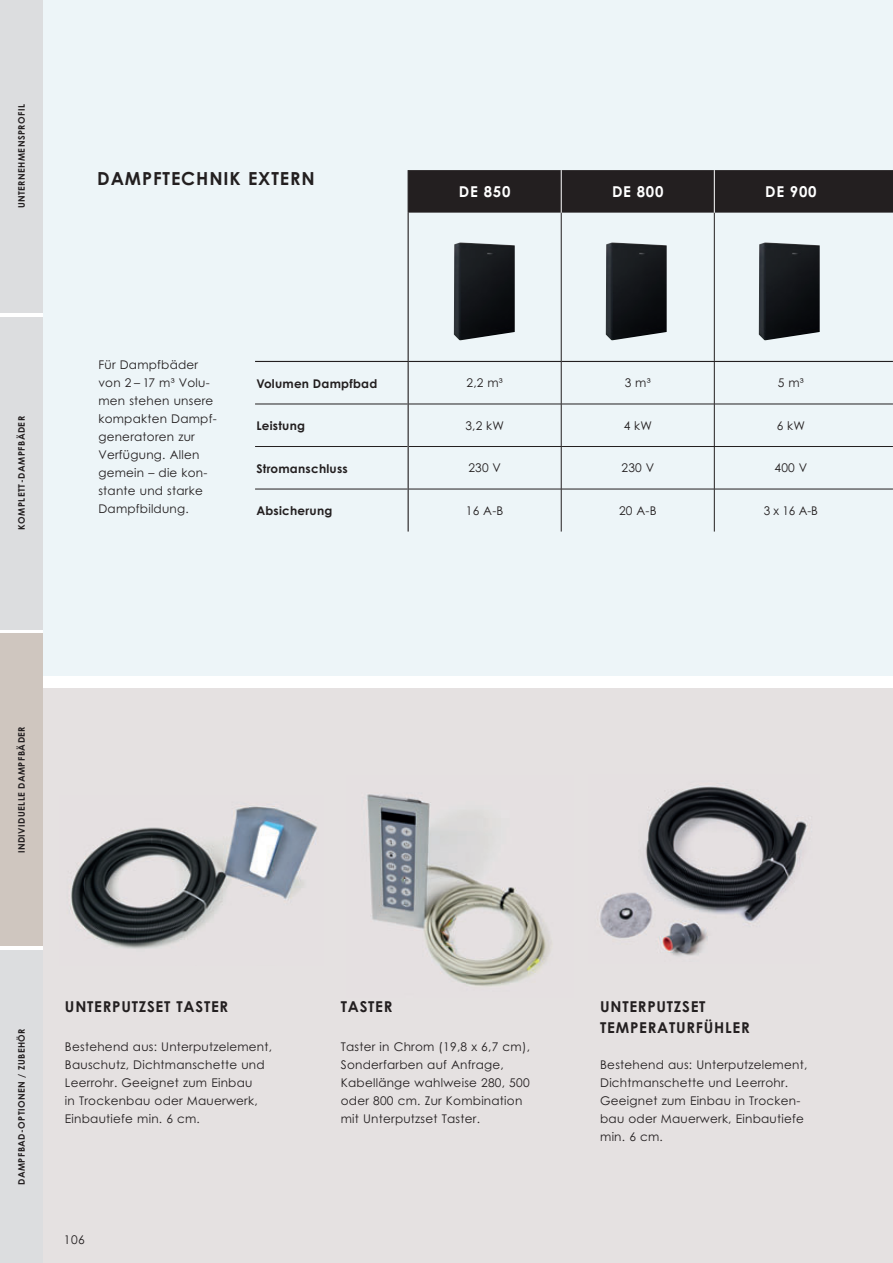
<style>
.page{position:relative;width:893px;height:1263px;background:#fff}
.page>*{position:absolute;margin:0;border:0;box-sizing:border-box;transform-origin:0 0}
.t1{font:700 18px "Century Gothic";letter-spacing:.05em;color:#231f20}
.t2{font:700 15px/21px "Century Gothic";letter-spacing:.05em;color:#231f20}
.t3{font:700 15px "Century Gothic";letter-spacing:.05em;color:#fff}
.t4{font:12px/18px "Century Gothic";letter-spacing:.02em;color:#231f20}
.t5{font:700 12px "Century Gothic";letter-spacing:.02em;color:#231f20}
.t6{font:700 9px "Century Gothic";letter-spacing:.05em;color:#231f20}
</style>
<div class="page">
<div style="left:0;top:689px;width:893px;height:574px;background:#e5e1e1"></div>
<div style="left:0;top:0;width:893px;height:675px;background:#edf5f8"></div>
<div style="left:409px;top:170px;width:484px;height:43px;background:#231f20"></div>
<hr style="left:255px;top:404px;width:153px;height:1px;background:#231f20">
<hr style="left:409px;top:404px;width:152px;height:1px;background:#231f20">
<hr style="left:561px;top:404px;width:332px;height:1px;background:#231f20">
<hr style="left:255px;top:446px;width:153px;height:1px;background:#231f20">
<hr style="left:409px;top:446px;width:152px;height:1px;background:#231f20">
<hr style="left:561px;top:446px;width:332px;height:1px;background:#231f20">
<hr style="left:255px;top:489px;width:153px;height:1px;background:#231f20">
<hr style="left:409px;top:489px;width:152px;height:1px;background:#231f20">
<hr style="left:561px;top:489px;width:332px;height:1px;background:#231f20">
<hr style="left:714px;top:213px;width:1px;height:148px;background:#231f20">
<hr style="left:714px;top:362px;width:1px;height:42px;background:#231f20">
<hr style="left:714px;top:404px;width:1px;height:42px;background:#231f20">
<hr style="left:714px;top:447px;width:1px;height:42px;background:#231f20">
<hr style="left:714px;top:489px;width:1px;height:42px;background:#231f20">
<hr style="left:408px;top:361px;width:153px;height:1px;background:#231f20">
<hr style="left:561px;top:361px;width:332px;height:1px;background:#231f20">
<hr style="left:255px;top:361px;width:153px;height:1px;background:#231f20">
<hr style="left:714px;top:170px;width:1px;height:43px;background:#fff">
<hr style="left:408px;top:213px;width:1px;height:148px;background:#231f20">
<hr style="left:408px;top:362px;width:1px;height:42px;background:#231f20">
<hr style="left:408px;top:404px;width:1px;height:42px;background:#231f20">
<hr style="left:408px;top:446px;width:1px;height:43px;background:#231f20">
<hr style="left:408px;top:489px;width:1px;height:42px;background:#231f20">
<hr style="left:561px;top:213px;width:1px;height:148px;background:#231f20">
<hr style="left:561px;top:361px;width:1px;height:43px;background:#231f20">
<hr style="left:561px;top:404px;width:1px;height:42px;background:#231f20">
<hr style="left:561px;top:447px;width:1px;height:42px;background:#231f20">
<hr style="left:561px;top:489px;width:1px;height:42px;background:#231f20">
<hr style="left:561px;top:170px;width:1px;height:43px;background:#fff">
<hr style="left:408px;top:170px;width:1px;height:43px;background:#231f20">
<img style="left:454px;top:242px;width:61px;height:98px">
<img style="left:606px;top:242px;width:61px;height:98px">
<img style="left:759px;top:242px;width:61px;height:98px">
<img style="left:70px;top:806px;width:248px;height:143px">
<img style="left:367px;top:794px;width:184px;height:192px">
<img style="left:600px;top:786px;width:207px;height:170px">
<div style="left:0;top:0;width:43px;height:313px;background:#dcdddf"></div>
<div style="left:0;top:317px;width:43px;height:312px;background:#dcdddf"></div>
<div style="left:0;top:634px;width:43px;height:312px;background:#cfc6bf"></div>
<div style="left:0;top:950px;width:43px;height:313px;background:#dcdddf"></div>
<p class="t6" style="left:18px;top:208px;width:105px;rotate:-90deg">UNTERNEHMENSPROFIL</p>
<p class="t6" style="left:18px;top:530px;width:115px;rotate:-90deg">KOMPLETT-DAMPFBÄDER</p>
<h1 class="t1" style="left:97px;top:172px;width:219px">DAMPFTECHNIK EXTERN</h1>
<p class="t3" style="left:459px;top:187px;width:53px">DE 850</p>
<p class="t3" style="left:612px;top:187px;width:53px">DE 800</p>
<p class="t3" style="left:765px;top:187px;width:53px">DE 900</p>
<p class="t4" style="left:98px;top:357px;width:120px">Für Dampfbäder von 2 – 17 m³ Volu&shy;men stehen unsere kompakten Dampf&shy;generatoren zur<br>Verfügung. Allen gemein – die kon&shy;stante und starke<br>Dampfbildung.</p>
<p class="t5" style="left:256px;top:379px;width:122px">Volumen Dampfbad</p>
<p class="t4" style="left:466px;top:375px;width:38px">2,2 m³</p>
<p class="t4" style="left:625px;top:375px;width:27px">3 m³</p>
<p class="t4" style="left:778px;top:375px;width:27px">5 m³</p>
<p class="t5" style="left:256px;top:421px;width:50px">Leistung</p>
<p class="t4" style="left:465px;top:418px;width:40px">3,2 kW</p>
<p class="t4" style="left:624px;top:418px;width:30px">4 kW</p>
<p class="t4" style="left:777px;top:418px;width:30px">6 kW</p>
<p class="t5" style="left:256px;top:464px;width:93px">Stromanschluss</p>
<p class="t4" style="left:468px;top:461px;width:34px">230 V</p>
<p class="t4" style="left:621px;top:461px;width:34px">230 V</p>
<p class="t4" style="left:774px;top:461px;width:34px">400 V</p>
<p class="t5" style="left:256px;top:506px;width:78px">Absicherung</p>
<p class="t4" style="left:466px;top:503px;width:39px">16 A-B</p>
<p class="t4" style="left:619px;top:503px;width:39px">20 A-B</p>
<p class="t4" style="left:764px;top:503px;width:56px">3 x 16 A-B</p>
<p class="t6" style="left:18px;top:853px;width:129px;rotate:-90deg">INDIVIDUELLE DAMPFBÄDER</p>
<p class="t6" style="left:18px;top:1185px;width:158px;rotate:-90deg">DAMPFBAD-OPTIONEN / ZUBEHÖR</p>
<p class="t2" style="left:65px;top:997px;width:165px">UNTERPUTZSET TASTER</p>
<p class="t4" style="left:65px;top:1039px;width:209px">Bestehend aus: Unterputzelement,<br>Bauschutz, Dichtmanschette und<br>Leerrohr. Geeignet zum Einbau<br>in Trockenbau oder Mauerwerk,<br>Einbautiefe min. 6 cm.</p>
<p class="t4" style="left:64px;top:1232px;width:23px">106</p>
<p class="t2" style="left:341px;top:997px;width:53px">TASTER</p>
<p class="t4" style="left:341px;top:1039px;width:191px">Taster in Chrom (19,8 x 6,7 cm),<br>Sonderfarben auf Anfrage,<br>Kabellänge wahlweise 280, 500 oder 800 cm. Zur Kombination mit Unterputzset Taster.</p>
<p class="t2" style="left:600px;top:997px;width:151px">UNTERPUTZSET<br>TEMPERATURFÜHLER</p>
<p class="t4" style="left:600px;top:1057px;width:209px">Bestehend aus: Unterputzelement,<br>Dichtmanschette und Leerrohr.<br>Geeignet zum Einbau in Trocken&shy;bau oder Mauerwerk, Einbautiefe min. 6 cm.</p>
</div>
